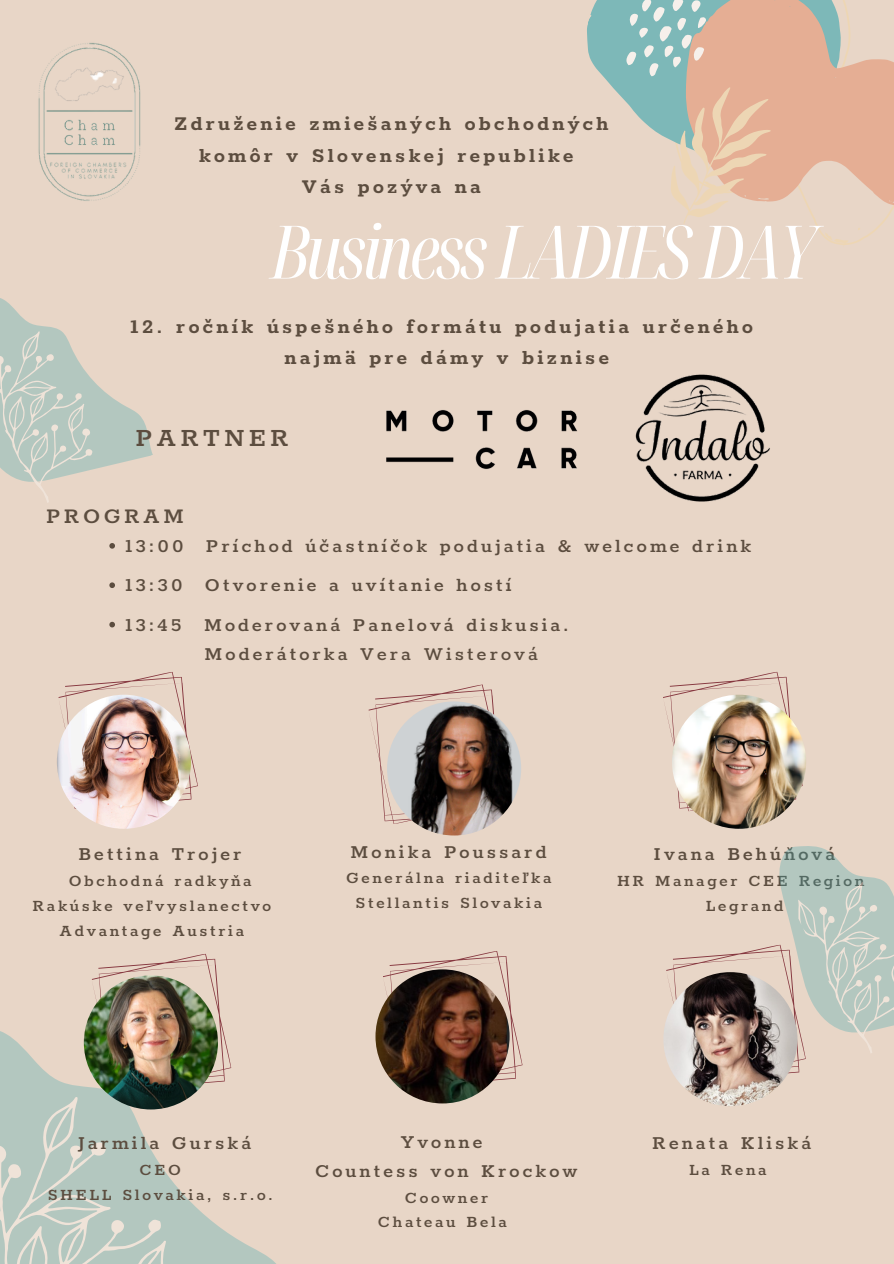
<style>
.page{position:relative;width:894px;height:1264px;background:#fff}
.page>*{position:absolute;margin:0;border:0;box-sizing:border-box;transform-origin:0 0}
.t1{font:italic extra-condensed 73.8px "Noto Serif Display";letter-spacing:-.05em;color:#fff}
.t2{font:600 28.5px "Rokkitt";letter-spacing:.15em;color:#5c4d3f}
.t3{font:600 24px "Rokkitt";letter-spacing:.15em;color:#5c4d3f}
.t4{font:700 22.5px/31.5px "Rokkitt";letter-spacing:.15em;color:#5c4d3f;text-align:center}
.t5{font:600 21px/29.2px "Rokkitt";letter-spacing:.15em;color:#5c4d3f;text-align:center}
.t6{font:500 21px "Rokkitt";letter-spacing:.15em;color:#5c4d3f}
.t7{font:600 18px/24.8px "Rokkitt";letter-spacing:.15em;color:#5c4d3f;text-align:center}
.s1{font-weight:600}
</style>
<div class="page">
<div style="left:0;top:0;width:893px;height:1263px;background:#e8d6c7"></div>
<svg style="left:0;top:1014px;width:275px;height:249px"></svg>
<svg style="left:0;top:1066px;width:232px;height:197px;fill:#b3c7bf"></svg>
<svg style="left:587px;top:0;width:29px;height:91px;fill:#7db8b8"></svg>
<svg style="left:780px;top:0;width:113px;height:244px;fill:#e5ae94"></svg>
<svg style="left:616px;top:0;width:164px;height:223px"></svg>
<img style="left:38px;top:43px;width:103px;height:158px">
<img style="left:386px;top:410px;width:191px;height:59px">
<img style="left:635px;top:374px;width:135px;height:128px">
<svg style="left:57px;top:672px;width:141px;height:141px"></svg>
<svg style="left:368px;top:684px;width:141px;height:141px"></svg>
<img style="left:387px;top:701px;width:134px;height:134px;border-radius:50%">
<svg style="left:90px;top:953px;width:143px;height:141px"></svg>
<img style="left:84px;top:975px;width:134px;height:134px;border-radius:50%">
<img style="left:663px;top:972px;width:134px;height:134px;border-radius:50%">
<svg style="left:0;top:298px;width:153px;height:205px"></svg>
<svg style="left:109px;top:543px;width:6px;height:5px"></svg>
<svg style="left:109px;top:582px;width:6px;height:6px"></svg>
<svg style="left:109px;top:622px;width:6px;height:5px"></svg>
<svg style="left:383px;top:951px;width:140px;height:141px"></svg>
<img style="left:375px;top:969px;width:134px;height:134px;border-radius:50%">
<svg style="left:663px;top:671px;width:230px;height:414px"></svg>
<img style="left:57px;top:694px;width:134px;height:134px;border-radius:50%">
<p class="t4" style="left:174px;top:109px;width:436px">Združenie zmiešaných obchodných komôr v Slovenskej republike<br>Vás pozýva na</p>
<p class="t1" style="left:270px;top:200px;width:547px">Business LADIES DAY</p>
<h2 class="t4" style="left:130px;top:311px;width:624px">12. ročník úspešného formátu podujatia určeného najmä pre dámy v biznise</h2>
<p class="t2" style="left:135px;top:422px;width:155px">PARTNER</p>
<p class="t3" style="left:46px;top:504px;width:139px">PROGRAM</p>
<h3 class="t5" style="left:125px;top:532px;width:627px">13:00 Príchod účastníčok podujatia &amp; welcome drink</h3>
<h6 class="t5" style="left:125px;top:571px;width:388px">13:30 Otvorenie a uvítanie hostí</h6>
<p class="t5" style="left:125px;top:610px;width:445px">13:45 Moderovaná Panelová diskusia.</p>
<p class="t6" style="left:204px;top:642px;width:334px"><span class="s1">Moderátorka</span> Vera Wisterová</p>
<p class="t5" style="left:78px;top:840px;width:164px">Bettina Trojer</p>
<p class="t7" style="left:69px;top:869px;width:184px">Obchodná radkyňa</p>
<p class="t7" style="left:33px;top:894px;width:240px">Rakúske veľvyslanectvo</p>
<p class="t7" style="left:60px;top:918px;width:186px">Advantage Austria</p>
<p class="t5" style="left:350px;top:837px;width:197px">Monika Poussard</p>
<p class="t7" style="left:346px;top:866px;width:207px">Generálna riaditeľka</p>
<p class="t7" style="left:355px;top:891px;width:188px">Stellantis Slovakia</p>
<p class="t5" style="left:653px;top:840px;width:183px">Ivana Behúňová</p>
<p class="t7" style="left:617px;top:869px;width:249px">HR Manager CEE Region</p>
<p class="t7" style="left:705px;top:894px;width:79px">Legrand</p>
<p class="t5" style="left:77px;top:1129px;width:175px">Jarmila Gurská</p>
<p class="t7" style="left:140px;top:1158px;width:43px">CEO</p>
<p class="t7" style="left:48px;top:1182px;width:226px">SHELL Slovakia, s.r.o.</p>
<p class="t5" style="left:315px;top:1127px;width:264px">Yvonne<br>Countess von Krockow</p>
<p class="t7" style="left:378px;top:1185px;width:130px">Coowner<br>Chateau Bela</p>
<p class="t5" style="left:652px;top:1129px;width:160px">Renata Kliská</p>
<p class="t7" style="left:689px;top:1158px;width:79px">La Rena</p>
</div>
